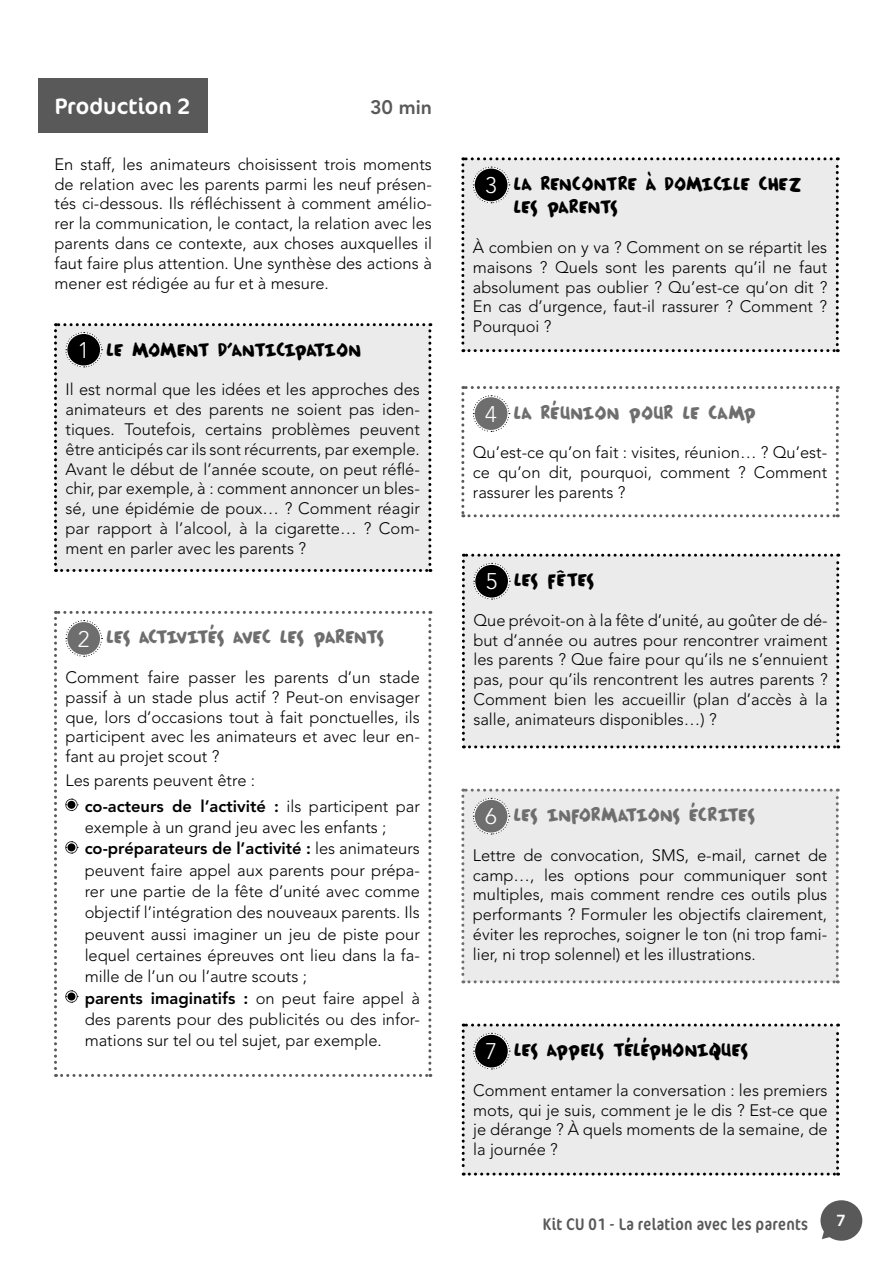
<style>
.page{position:relative;width:893px;height:1263px;background:#fff}
.page>*{position:absolute;margin:0;border:0;box-sizing:border-box;transform-origin:0 0}
.t1{font:22.5px "Cocon OT";color:#fff}
.t2{font:300 22.5px "Avenir LT Std";color:#fff}
.t3{font:19.5px/23.4px "House Gen Col Housepaint";letter-spacing:-.025em;color:#000}
.t4{font:19.5px "House Gen Col Housepaint";letter-spacing:-.05em;color:#6e6e6e}
.t5{font:19.5px "House Gen Col Housepaint";letter-spacing:-.05em;color:#000}
.t6{font:19.5px "House Gen Col Housepaint";letter-spacing:-.025em;color:#6e6e6e}
.t7{font:19.5px "House Gen Col Housepaint";letter-spacing:-.005em;color:#6e6e6e}
.t8{font:800 19.5px "Avenir LT Std";color:#595959}
.t9{font:condensed 16.95px "Cocon OT";letter-spacing:.02em;color:#595959}
.t10{font:300 16.5px/19.8px "Avenir LT Std";color:#000;text-align:justify}
.t11{font:800 15.9px "Avenir LT Std";color:#fff}
.s1{font-weight:800}
</style>
<div class="page">
<svg style="left:820px;top:1200px;width:42px;height:41px"></svg>
<div style="left:38px;top:78px;width:169px;height:54px;background:#595959"></div>
<div style="left:54px;top:323px;width:377px;height:249px;background:#ebebeb"></div>
<div style="left:67px;top:334px;width:33px;height:31px;background:#000;border-radius:50%"></div>
<div style="left:461px;top:157px;width:378px;height:195px;background:#ebebeb"></div>
<div style="left:475px;top:169px;width:32px;height:32px;background:#000;border-radius:50%"></div>
<div style="left:461px;top:789px;width:378px;height:194px;background:#ebebeb"></div>
<div style="left:475px;top:800px;width:32px;height:32px;background:#6e6e6e;border-radius:50%"></div>
<svg style="left:461px;top:386px;width:378px;height:131px"></svg>
<div style="left:475px;top:397px;width:32px;height:33px;background:#6e6e6e;border-radius:50%"></div>
<div style="left:462px;top:1023px;width:377px;height:152px;background:#ebebeb"></div>
<div style="left:475px;top:1035px;width:33px;height:32px;background:#000;border-radius:50%"></div>
<div style="left:462px;top:554px;width:377px;height:194px;background:#ebebeb"></div>
<div style="left:475px;top:565px;width:33px;height:33px;background:#000;border-radius:50%"></div>
<svg style="left:54px;top:611px;width:377px;height:466px"></svg>
<div style="left:67px;top:622px;width:33px;height:33px;background:#6e6e6e;border-radius:50%"></div>
<p class="t1" style="left:55px;top:93px;width:137px">Production 2</p>
<p class="t8" style="left:370px;top:96px;width:64px">30 min</p>
<p class="t10" style="left:55px;top:154px;width:379px">En staff, les animateurs choisissent trois moments de relation avec les parents parmi les neuf présen&shy;tés ci-dessous. Ils réfléchissent à comment amélio&shy;rer la communication, le contact, la relation avec les parents dans ce contexte, aux choses auxquelles il faut faire plus attention. Une synthèse des actions à mener est rédigée au fur et à mesure.</p>
<p class="t5" style="left:106px;top:335px;width:257px">LE MOMENT D’ANTICIPATION</p>
<p class="t10" style="left:66px;top:380px;width:356px">Il est normal que les idées et les approches des animateurs et des parents ne soient pas iden&shy;tiques. Toutefois, certains problèmes peuvent être anticipés car ils sont récurrents, par exemple.<br>Avant le début de l’année scoute, on peut réflé&shy;chir, par exemple, à : comment annoncer un bles&shy;sé, une épidémie de poux… ? Comment réagir par rapport à l’alcool, à la cigarette… ? Com&shy;ment en parler avec les parents ?</p>
<p class="t2" style="left:78px;top:337px;width:13px">1</p>
<p class="t4" style="left:106px;top:623px;width:280px">LES ACTIVITÉS AVEC LES PARENTS</p>
<p class="t10" style="left:66px;top:667px;width:356px">Comment faire passer les parents d’un stade passif à un stade plus actif ? Peut-on envisager que, lors d’occasions tout à fait ponctuelles, ils participent avec les animateurs et avec leur en&shy;fant au projet scout ?</p>
<p class="t10" style="left:85px;top:768px;width:337px;line-height:25.5px;text-indent:-19px">Les parents peuvent être :<br><span class="s1">co-acteurs de l’activité :</span> ils participent par</p>
<p class="t10" style="left:85px;top:817px;width:337px;line-height:21.3px;text-align:left">exemple à un grand jeu avec les enfants ; <span class="s1">co-préparateurs de l’activité :</span> les animateurs peuvent faire appel aux parents pour prépa&shy;rer une partie de la fête d’unité avec comme objectif l’intégration des nouveaux parents. Ils peuvent aussi imaginer un jeu de piste pour lequel certaines épreuves ont lieu dans la fa&shy;mille de l’un ou l’autre scouts ;<br><span class="s1">parents imaginatifs :</span> on peut faire appel à des parents pour des publicités ou des infor&shy;mations sur tel ou tel sujet, par exemple.</p>
<p class="t2" style="left:78px;top:626px;width:13px">2</p>
<p class="t3" style="left:513px;top:172px;width:290px">LA RENCONTRE À DOMICILE CHEZ<br>LES PARENTS</p>
<p class="t10" style="left:473px;top:237px;width:356px">À combien on y va ? Comment on se répartit les maisons ? Quels sont les parents qu’il ne faut absolument pas oublier ? Qu’est-ce qu’on dit ?<br>En cas d’urgence, faut-il rassurer ? Comment ?<br>Pourquoi ?</p>
<p class="t2" style="left:485px;top:172px;width:13px">3</p>
<p class="t7" style="left:513px;top:398px;width:244px">LA RÉUNION POUR LE CAMP</p>
<p class="t10" style="left:473px;top:443px;width:356px">Qu’est-ce qu’on fait : visites, réunion… ? Qu’est&shy;ce qu’on dit, pourquoi, comment ? Comment rassurer les parents ?</p>
<p class="t2" style="left:485px;top:401px;width:13px">4</p>
<p class="t3" style="left:514px;top:568px;width:82px">LES FÊTES</p>
<p class="t10" style="left:473px;top:610px;width:356px">Que prévoit-on à la fête d’unité, au goûter de dé&shy;but d’année ou autres pour rencontrer vraiment les parents ? Que faire pour qu’ils ne s’ennuient pas, pour qu’ils rencontrent les autres parents ?<br>Comment bien les accueillir (plan d’accès à la salle, animateurs disponibles…) ?</p>
<p class="t2" style="left:486px;top:568px;width:13px">5</p>
<p class="t6" style="left:513px;top:801px;width:243px">LES INFORMATIONS ÉCRITES</p>
<p class="t10" style="left:473px;top:845px;width:356px">Lettre de convocation, SMS, e-mail, carnet de camp…, les options pour communiquer sont multiples, mais comment rendre ces outils plus performants ? Formuler les objectifs clairement, éviter les reproches, soigner le ton (ni trop fami&shy;lier, ni trop solennel) et les illustrations.</p>
<p class="t2" style="left:485px;top:803px;width:13px">6</p>
<p class="t3" style="left:514px;top:1038px;width:236px">LES APPELS TÉLÉPHONIQUES</p>
<p class="t10" style="left:473px;top:1080px;width:356px">Comment entamer la conversation : les premiers mots, qui je suis, comment je le dis ? Est-ce que je dérange ? À quels moments de la semaine, de la journée ?</p>
<p class="t2" style="left:485px;top:1038px;width:13px">7</p>
<p class="t9" style="left:543px;top:1215px;width:267px">Kit CU 01 - La relation avec les parents</p>
<p class="t11" style="left:836px;top:1211px;width:11px">7</p>
</div>
